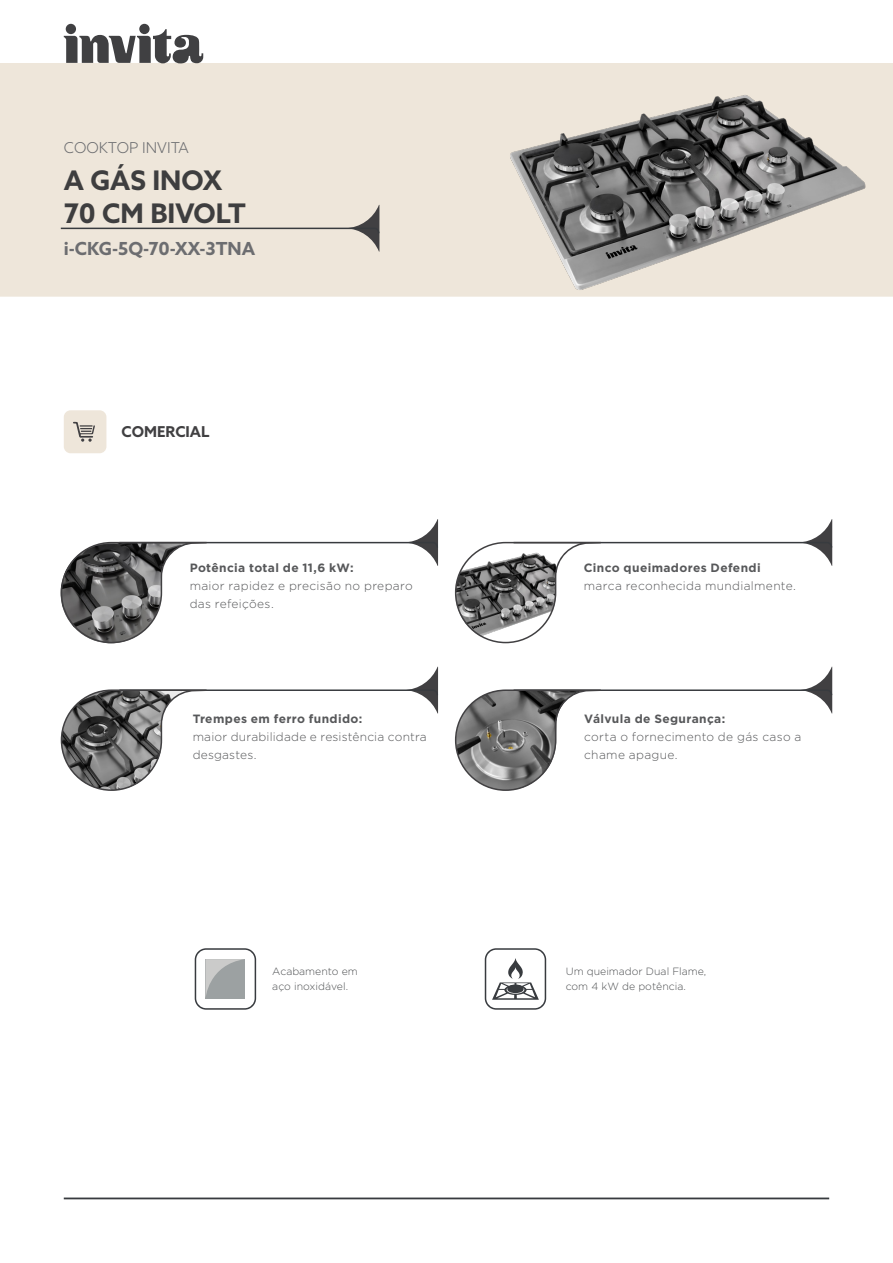
<style>
.page{position:relative;width:893px;height:1263px;background:#fff}
.page>*{position:absolute;margin:0;border:0;box-sizing:border-box;transform-origin:0 0}
.t1{font:700 27px "Azo Sans";color:#3e3e3f}
.t2{font:700 18px "Azo Sans";color:#6c6d70}
.t3{font:300 15px "Azo Sans";color:#6c6d70}
.t4{font:700 15px "Azo Sans";color:#414042}
.texto_icone{font:300 12px/18px "Gotham";letter-spacing:.02em;color:#57585a}
.texto_icone-2{font:700 12px "Gotham";letter-spacing:.03em;color:#57585a}
.texto_icone-3{font:300 10.5px/15px "Gotham";color:#4f5153}
.s1{font-weight:700}
</style>
<div class="page">
<div style="left:0;top:64px;width:893px;height:232px;background:#eee6da"></div>
<hr style="left:0;top:294px;width:893px;height:3px;background:#eee6da">
<svg style="left:195px;top:948px;width:61px;height:62px"></svg>
<div style="left:64px;top:410px;width:42px;height:43px;background:#eee6da;border-radius:7px"></div>
<hr style="left:64px;top:1197px;width:765px;height:2px;background:#383b3f">
<div style="left:66px;top:24px;width:10px;height:10px;background:#404042;border-radius:50%"></div>
<div style="left:139px;top:24px;width:11px;height:10px;background:#404042;border-radius:50%"></div>
<svg style="left:64px;top:29px;width:139px;height:34px"></svg>
<svg style="left:73px;top:422px;width:22px;height:20px"></svg>
<svg style="left:60px;top:205px;width:320px;height:47px"></svg>
<svg style="left:485px;top:948px;width:61px;height:62px"></svg>
<svg style="left:61px;top:667px;width:378px;height:124px"></svg>
<svg style="left:455px;top:667px;width:378px;height:124px"></svg>
<svg style="left:455px;top:519px;width:378px;height:124px"></svg>
<svg style="left:61px;top:519px;width:378px;height:124px"></svg>
<img style="left:494px;top:63px;width:384px;height:234px">
<p class="t3" style="left:64px;top:138px;width:126px">COOKTOP INVITA</p>
<p class="t1" style="left:64px;top:163px;width:159px">A GÁS INOX</p>
<p class="t1" style="left:64px;top:195px;width:184px">70 CM BIVOLT</p>
<p class="t2" style="left:64px;top:236px;width:193px">i-CKG-5Q-70-XX-3TNA</p>
<p class="t4" style="left:122px;top:422px;width:89px">COMERCIAL</p>
<p class="texto_icone-2" style="left:190px;top:561px;width:165px">Potência total de 11,6 kW:</p>
<p class="texto_icone" style="left:190px;top:577px;width:224px">maior rapidez e precisão no preparo das refeições.</p>
<p class="texto_icone" style="left:193px;top:710px;width:236px"><span class="s1">Trempes em ferro fundido:<br></span>maior durabilidade e resistência contra desgastes.</p>
<p class="texto_icone-3" style="left:272px;top:964px;width:87px">Acabamento em aço inoxidável.</p>
<p class="texto_icone-2" style="left:584px;top:561px;width:178px">Cinco queimadores Defendi</p>
<p class="texto_icone" style="left:584px;top:577px;width:213px">marca reconhecida mundialmente.</p>
<p class="texto_icone" style="left:584px;top:710px;width:219px"><span class="s1">Válvula de Segurança:<br></span>corta o fornecimento de gás caso a chame apague.</p>
<p class="texto_icone-3" style="left:566px;top:964px;width:142px">Um queimador Dual Flame, com 4 kW de potência.</p>
</div>
